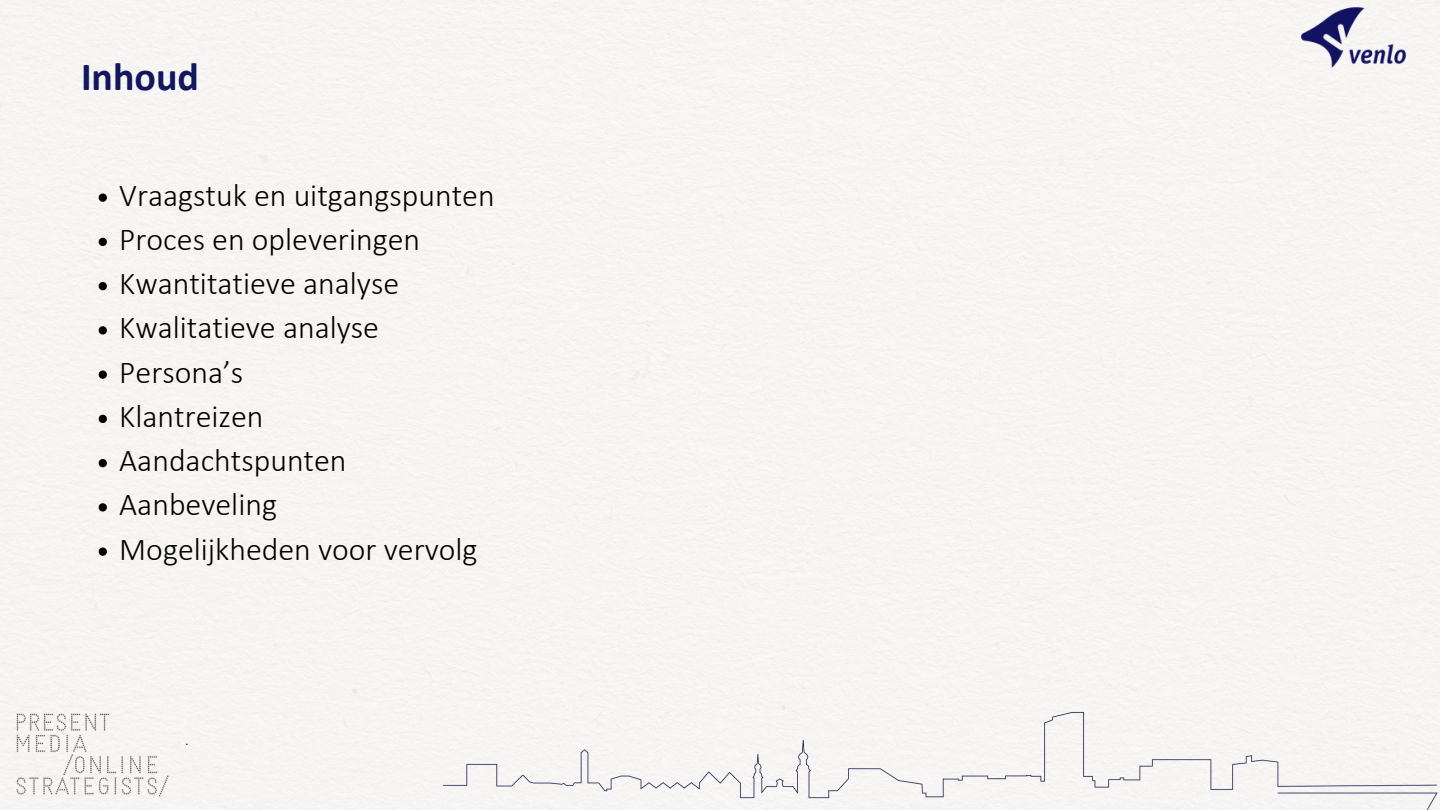
<style>
.page{position:relative;width:1440px;height:810px;background:#fff}
.page>*{position:absolute;margin:0;border:0;box-sizing:border-box;transform-origin:0 0}
.t1{font:700 40px "Calibri";color:#11175e}
.t2{font:300 32px/44.2px "Calibri";color:#000}
.t3{font:300 14.3px "Calibri";color:#000}
</style>
<div class="page">
<div style="left:394px;top:694px;width:1046px;height:116px;background:#f6f5f3"></div>
<img style="left:1256px;top:0;width:171px;height:100px">
<img style="left:12px;top:694px;width:161px;height:116px">
<svg style="left:99px;top:194px;width:8px;height:8px"></svg>
<svg style="left:99px;top:238px;width:8px;height:8px"></svg>
<svg style="left:99px;top:282px;width:8px;height:8px"></svg>
<svg style="left:99px;top:326px;width:8px;height:9px"></svg>
<svg style="left:99px;top:371px;width:8px;height:8px"></svg>
<svg style="left:99px;top:415px;width:8px;height:8px"></svg>
<svg style="left:99px;top:459px;width:8px;height:8px"></svg>
<svg style="left:99px;top:503px;width:8px;height:9px"></svg>
<svg style="left:99px;top:548px;width:8px;height:8px"></svg>
<p class="t1" style="left:81px;top:60px;width:119px">Inhoud</p>
<p class="t2" style="left:119px;top:175px;width:377px">Vraagstuk en uitgangspunten<br>Proces en opleveringen<br>Kwantitatieve analyse<br>Kwalitatieve analyse<br>Persona’s<br>Klantreizen<br>Aandachtspunten<br>Aanbeveling<br>Mogelijkheden voor vervolg</p>
<p class="t3" style="left:185px;top:734px;width:5px">.</p>
</div>
